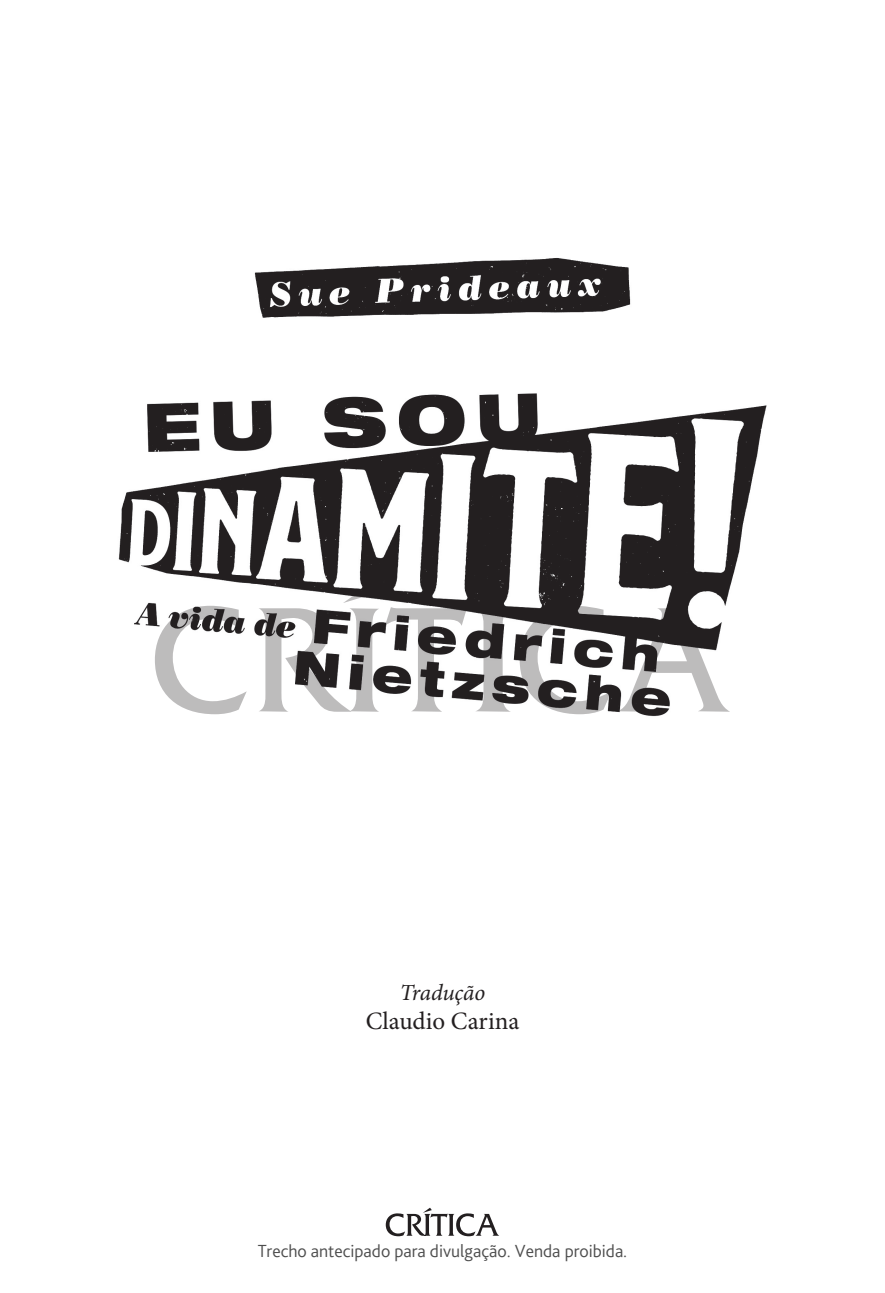
<style>
.page{position:relative;width:885px;height:1293px;background:#fff}
.page>*{position:absolute;margin:0;border:0;box-sizing:border-box;transform-origin:0 0}
.t1{font:25px "Minion Pro";color:#231f20}
.t2{font:italic 23px "Minion Pro";letter-spacing:-.005em;color:#231f20}
.t3{font:300 18px "Bliss Pro";color:#4d4d4d}
</style>
<div class="page">
<img style="left:118px;top:258px;width:649px;height:979px">
<svg style="left:386px;top:1207px;width:113px;height:29px"></svg>
<svg style="left:155px;top:606px;width:92px;height:108px"></svg>
<svg style="left:618px;top:608px;width:112px;height:104px"></svg>
<svg style="left:519px;top:606px;width:92px;height:108px"></svg>
<svg style="left:475px;top:608px;width:36px;height:104px"></svg>
<svg style="left:258px;top:579px;width:209px;height:133px"></svg>
<p class="t2" style="left:400px;top:977px;width:87px">Tradução</p>
<h1 class="t1" style="left:365px;top:1004px;width:155px">Claudio Carina</h1>
<p class="t3" style="left:258px;top:1240px;width:371px">Trecho antecipado para divulgação. Venda proibida.</p>
</div>
